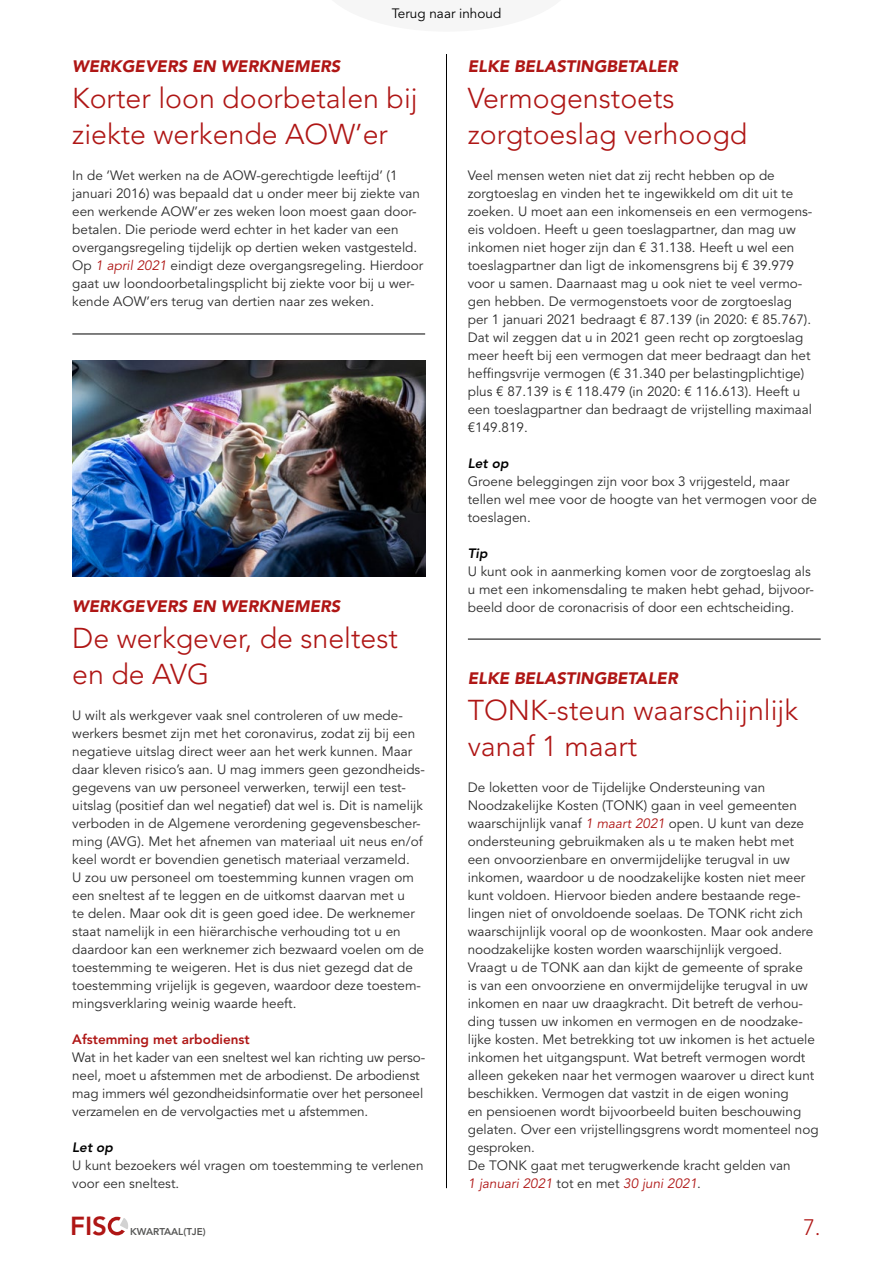
<style>
.page{position:relative;width:893px;height:1263px;background:#fff}
.page>*{position:absolute;margin:0;border:0;box-sizing:border-box;transform-origin:0 0}
.t1{font:300 28.5px/36px "Avenir LT";color:#af1615}
.t2{font:800 25.95px "Avenir LT";color:#af1615}
.t3{font:300 22.2px "Avenir LT";color:#af1615}
.t4{font:italic 900 16.5px "Avenir LT";color:#af1615}
.t5{font:13.5px/18px "Avenir LT";color:#2c2c2c}
.t6{font:800 13.5px "Avenir LT";color:#af1615}
.t7{font:13.5px "Avenir LT";color:#000}
.t8{font:italic 800 13.5px "Avenir LT";color:#000}
.t9{font:800 9.9px "Avenir LT";color:#575756}
.s1{font-style:italic;color:#af1615}
</style>
<div class="page">
<div style="left:108px;top:1217px;width:18px;height:18px;border:3px solid #af1615;border-radius:50%"></div>
<svg style="left:114px;top:1216px;width:14px;height:19px"></svg>
<img style="left:72px;top:360px;width:353px;height:216px">
<hr style="left:446px;top:54px;width:1px;height:1134px;background:#000">
<hr style="left:72px;top:334px;width:353px;height:1px;background:#000">
<hr style="left:468px;top:639px;width:353px;height:1px;background:#000">
<p class="t7" style="left:392px;top:5px;width:111px">Terug naar inhoud</p>
<p class="t4" style="left:72px;top:56px;width:269px">WERKGEVERS EN WERKNEMERS</p>
<h1 class="t1" style="left:72px;top:80px;width:347px">Korter loon doorbetalen bij ziekte werkende AOW’er</h1>
<p class="t5" style="left:72px;top:167px;width:352px">In de ‘Wet werken na de AOW-gerechtigde leeftijd’ (1 januari 2016) was bepaald dat u onder meer bij ziekte van een werkende AOW’er zes weken loon moest gaan door&shy;betalen. Die periode werd echter in het kader van een overgangsregeling tijdelijk op dertien weken vastgesteld.<br>Op <span class="s1">1 april 2021</span> eindigt deze overgangsregeling. Hierdoor gaat uw loondoorbetalingsplicht bij ziekte voor bij u wer&shy;kende AOW’ers terug van dertien naar zes weken.</p>
<p class="t4" style="left:72px;top:596px;width:269px">WERKGEVERS EN WERKNEMERS</p>
<h1 class="t1" style="left:72px;top:620px;width:327px">De werkgever, de sneltest en de AVG</h1>
<p class="t5" style="left:72px;top:707px;width:354px">U wilt als werkgever vaak snel controleren of uw mede&shy;werkers besmet zijn met het coronavirus, zodat zij bij een negatieve uitslag direct weer aan het werk kunnen. Maar daar kleven risico’s aan. U mag immers geen gezondheids&shy;gegevens van uw personeel verwerken, terwijl een test&shy;uitslag (positief dan wel negatief) dat wel is. Dit is namelijk verboden in de Algemene verordening gegevensbescher&shy;ming (AVG). Met het afnemen van materiaal uit neus en/of keel wordt er bovendien genetisch materiaal verzameld.<br>U zou uw personeel om toestemming kunnen vragen om een sneltest af te leggen en de uitkomst daarvan met u<br>te delen. Maar ook dit is geen goed idee. De werknemer staat namelijk in een hiërarchische verhouding tot u en daardoor kan een werknemer zich bezwaard voelen om de toestemming te weigeren. Het is dus niet gezegd dat de toestemming vrijelijk is gegeven, waardoor deze toestem&shy;mingsverklaring weinig waarde heeft.</p>
<p class="t6" style="left:72px;top:1031px;width:179px">Afstemming met arbodienst</p>
<p class="t5" style="left:72px;top:1049px;width:354px">Wat in het kader van een sneltest wel kan richting uw perso&shy;neel, moet u afstemmen met de arbodienst. De arbodienst mag immers wél gezondheidsinformatie over het personeel verzamelen en de vervolgacties met u afstemmen.</p>
<p class="t8" style="left:72px;top:1139px;width:42px">Let op</p>
<p class="t5" style="left:72px;top:1157px;width:353px">U kunt bezoekers wél vragen om toestemming te verlenen voor een sneltest.</p>
<p class="t4" style="left:468px;top:56px;width:211px">ELKE BELASTINGBETALER</p>
<h1 class="t1" style="left:468px;top:80px;width:281px">Vermogenstoets zorgtoeslag verhoogd</h1>
<p class="t5" style="left:468px;top:167px;width:346px">Veel mensen weten niet dat zij recht hebben op de zorgtoeslag en vinden het te ingewikkeld om dit uit te zoeken. U moet aan een inkomenseis en een vermogens&shy;eis voldoen. Heeft u geen toeslagpartner, dan mag uw inkomen niet hoger zijn dan € 31.138. Heeft u wel een toeslagpartner dan ligt de inkomensgrens bij € 39.979 voor u samen. Daarnaast mag u ook niet te veel vermo&shy;gen hebben. De vermogenstoets voor de zorgtoeslag per 1 januari 2021 bedraagt € 87.139 (in 2020: € 85.767).<br>Dat wil zeggen dat u in 2021 geen recht op zorgtoeslag meer heeft bij een vermogen dat meer bedraagt dan het heffingsvrije vermogen (€ 31.340 per belastingplichtige) plus € 87.139 is € 118.479 (in 2020: € 116.613). Heeft u een toeslagpartner dan bedraagt de vrijstelling maximaal €149.819.</p>
<p class="t8" style="left:468px;top:455px;width:42px">Let op</p>
<p class="t5" style="left:468px;top:473px;width:351px">Groene beleggingen zijn voor box 3 vrijgesteld, maar tellen wel mee voor de hoogte van het vermogen voor de toeslagen.</p>
<p class="t8" style="left:468px;top:545px;width:21px">Tip</p>
<p class="t5" style="left:468px;top:563px;width:348px">U kunt ook in aanmerking komen voor de zorgtoeslag als u met een inkomensdaling te maken hebt gehad, bijvoor&shy;beeld door de coronacrisis of door een echtscheiding.</p>
<p class="t4" style="left:468px;top:668px;width:211px">ELKE BELASTINGBETALER</p>
<h1 class="t1" style="left:468px;top:692px;width:332px">TONK-steun waarschijnlijk vanaf 1 maart</h1>
<p class="t5" style="left:468px;top:779px;width:352px">De loketten voor de Tijdelijke Ondersteuning van Noodzakelijke Kosten (TONK) gaan in veel gemeenten waarschijnlijk vanaf <span class="s1">1 maart 2021</span> open. U kunt van deze ondersteuning gebruikmaken als u te maken hebt met een onvoorzienbare en onvermijdelijke terugval in uw inkomen, waardoor u de noodzakelijke kosten niet meer kunt voldoen. Hiervoor bieden andere bestaande rege&shy;lingen niet of onvoldoende soelaas. De TONK richt zich waarschijnlijk vooral op de woonkosten. Maar ook andere noodzakelijke kosten worden waarschijnlijk vergoed.<br>Vraagt u de TONK aan dan kijkt de gemeente of sprake<br>is van een onvoorziene en onvermijdelijke terugval in uw inkomen en naar uw draagkracht. Dit betreft de verhou&shy;ding tussen uw inkomen en vermogen en de noodzake&shy;lijke kosten. Met betrekking tot uw inkomen is het actuele inkomen het uitgangspunt. Wat betreft vermogen wordt alleen gekeken naar het vermogen waarover u direct kunt beschikken. Vermogen dat vastzit in de eigen woning<br>en pensioenen wordt bijvoorbeeld buiten beschouwing gelaten. Over een vrijstellingsgrens wordt momenteel nog gesproken.<br>De TONK gaat met terugwerkende kracht gelden van<br><span class="s1">1 januari 2021</span> tot en met <span class="s1">30 juni 2021</span>.</p>
<h2 class="t2" style="left:70px;top:1210px;width:38px">FIS</h2>
<p class="t9" style="left:130px;top:1226px;width:77px">KWARTAAL(TJE)</p>
<h3 class="t3" style="left:803px;top:1214px;width:19px">7.</h3>
</div>
